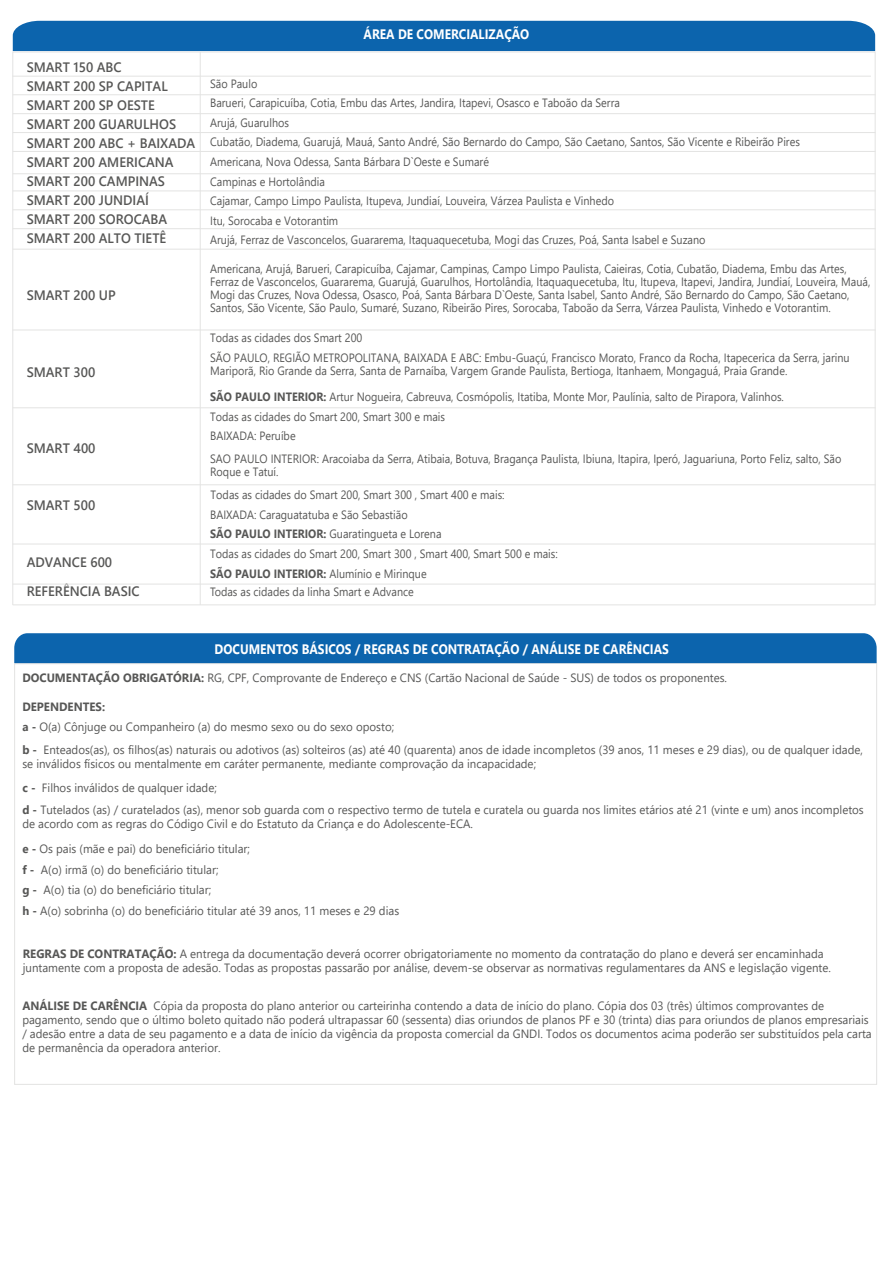
<style>
.page{position:relative;width:893px;height:1263px;background:#fff}
.page>*{position:absolute;margin:0;border:0;box-sizing:border-box;transform-origin:0 0}
.t1{font:700 13.8px "Segoe UI";color:#fff;scale:.87 1}
.t2{font:600 13.65px/19px "Segoe UI";color:#575756;scale:.96 1}
.t3{font:12px/19.6px "Segoe UI";color:#575756;scale:.9 1}
.t4{font:12px/13.8px "Segoe UI";color:#575756;scale:.96 1}
.t5{font:700 12px "Segoe UI";color:#575756;scale:.9 1}
.s1{font-weight:700}
.s2{font-weight:400}
</style>
<div class="page">
<svg style="left:14px;top:663px;width:863px;height:422px"></svg>
<div style="left:14px;top:633px;width:863px;height:30px;background:#0c64ad"></div>
<div style="left:13px;top:21px;width:862px;height:30px;background:#0c64ad"></div>
<hr style="left:200px;top:52px;width:1px;height:553px;background:#e3e3e2">
<hr style="left:13px;top:76px;width:858px;height:1px;background:#e3e3e2">
<hr style="left:13px;top:604px;width:862px;height:1px;background:#e3e3e2">
<hr style="left:13px;top:584px;width:862px;height:1px;background:#e3e3e2">
<hr style="left:13px;top:544px;width:862px;height:1px;background:#e3e3e2">
<hr style="left:13px;top:484px;width:862px;height:1px;background:#e3e3e2">
<hr style="left:13px;top:407px;width:862px;height:1px;background:#e3e3e2">
<hr style="left:13px;top:330px;width:862px;height:1px;background:#e3e3e2">
<hr style="left:13px;top:249px;width:862px;height:1px;background:#e3e3e2">
<hr style="left:13px;top:228px;width:862px;height:1px;background:#e3e3e2">
<hr style="left:13px;top:209px;width:862px;height:1px;background:#e3e3e2">
<hr style="left:13px;top:191px;width:862px;height:1px;background:#e3e3e2">
<hr style="left:13px;top:173px;width:862px;height:1px;background:#e3e3e2">
<hr style="left:13px;top:151px;width:862px;height:1px;background:#e3e3e2">
<hr style="left:13px;top:132px;width:862px;height:1px;background:#e3e3e2">
<hr style="left:13px;top:113px;width:862px;height:1px;background:#e3e3e2">
<hr style="left:13px;top:94px;width:862px;height:1px;background:#e3e3e2">
<p class="t2" style="left:27px;top:56px;width:177px">SMART 150 ABC<br>SMART 200 SP CAPITAL<br>SMART 200 SP OESTE<br>SMART 200 GUARULHOS<br>SMART 200 ABC + BAIXADA</p>
<p class="t2" style="left:27px;top:170px;width:146px">SMART 200 CAMPINAS<br>SMART 200 JUNDIAÍ</p>
<p class="t2" style="left:27px;top:228px;width:147px">SMART 200 ALTO TIETÊ</p>
<p class="t2" style="left:27px;top:151px;width:155px">SMART 200 AMERICANA</p>
<p class="t2" style="left:27px;top:209px;width:148px">SMART 200 SOROCABA</p>
<p class="t2" style="left:27px;top:285px;width:94px">SMART 200 UP</p>
<p class="t2" style="left:27px;top:361px;width:73px">SMART 300</p>
<p class="t2" style="left:27px;top:437px;width:73px">SMART 400</p>
<p class="t2" style="left:27px;top:494px;width:73px">SMART 500</p>
<p class="t2" style="left:27px;top:552px;width:91px">ADVANCE 600</p>
<p class="t2" style="left:27px;top:581px;width:119px">REFERÊNCIA BASIC</p>
<p class="t1" style="left:364px;top:21px;width:192px">ÁREA DE COMERCIALIZAÇÃO</p>
<p class="t3" style="left:210px;top:72px;width:457px">São Paulo<br>Barueri, Carapicuíba, Cotia, Embu das Artes, Jandira, Itapevi, Osasco e Taboão da Serra</p>
<p class="t3" style="left:210px;top:112px;width:657px">Arujá, Guarulhos<br>Cubatão, Diadema, Guarujá, Mauá, Santo André, São Bernardo do Campo, São Caetano, Santos, São Vicente e Ribeirão Pires Americana, Nova Odessa, Santa Bárbara D`Oeste e Sumaré<br>Campinas e Hortolândia</p>
<p class="t3" style="left:210px;top:190px;width:552px">Cajamar, Campo Limpo Paulista, Itupeva, Jundiaí, Louveira, Várzea Paulista e Vinhedo<br>Itu, Sorocaba e Votorantim<br>Arujá, Ferraz de Vasconcelos, Guararema, Itaquaquecetuba, Mogi das Cruzes, Poá, Santa Isabel e Suzano</p>
<p class="t3" style="left:210px;top:261px;width:735px;line-height:12.9px">Americana, Arujá, Barueri, Carapicuíba, Cajamar, Campinas, Campo Limpo Paulista, Caieiras, Cotia, Cubatão, Diadema, Embu das Artes, Ferraz de Vasconcelos, Guararema, Guarujá, Guarulhos, Hortolândia, Itaquaquecetuba, Itu, Itupeva, Itapevi, Jandira, Jundiaí, Louveira, Mauá, Mogi das Cruzes, Nova Odessa, Osasco, Poá, Santa Bárbara D`Oeste, Santa Isabel, Santo André, São Bernardo do Campo, São Caetano, Santos, São Vicente, São Paulo, Sumaré, Suzano, Ribeirão Pires, Sorocaba, Taboão da Serra, Várzea Paulista, Vinhedo e Votorantim.</p>
<p class="t3" style="left:210px;top:350px;width:712px;line-height:12.9px">SÃO PAULO, REGIÃO METROPOLITANA, BAIXADA E ABC: Embu-Guaçú, Francisco Morato, Franco da Rocha, Itapecerica da Serra, jarinu<br>Mariporã, Rio Grande da Serra, Santa de Parnaíba, Vargem Grande Paulista, Bertioga, Itanhaem, Mongaguá, Praia Grande.</p>
<p class="t3" style="left:210px;top:386px;width:639px"><span class="s1">SÃO PAULO INTERIOR:</span> Artur Nogueira, Cabreuva, Cosmópolis, Itatiba, Monte Mor, Paulínia, salto de Pirapora, Valinhos.</p>
<p class="t3" style="left:210px;top:327px;width:171px">Todas as cidades dos Smart 200</p>
<p class="t3" style="left:210px;top:406px;width:263px">Todas as cidades do Smart 200, Smart 300 e mais</p>
<p class="t3" style="left:210px;top:425px;width:96px">BAIXADA: Peruíbe</p>
<p class="t3" style="left:210px;top:451px;width:703px;line-height:13px">SAO PAULO INTERIOR: Aracoiaba da Serra, Atibaia, Botuva, Bragança Paulista, Ibiuna, Itapira, Iperó, Jaguariuna, Porto Feliz, salto, São<br>Roque e Tatuí.</p>
<p class="t3" style="left:211px;top:484px;width:328px">Todas as cidades do Smart 200, Smart 300 , Smart 400 e mais:</p>
<p class="t3" style="left:210px;top:504px;width:259px">BAIXADA: Caraguatatuba e São Sebastião<br><span class="s1">SÃO PAULO INTERIOR:</span> Guaratingueta e Lorena</p>
<p class="t5" style="left:210px;top:562px;width:242px">SÃO PAULO INTERIOR: <span class="s2">Alumínio e Mirinque</span></p>
<p class="t3" style="left:210px;top:543px;width:388px">Todas as cidades do Smart 200, Smart 300 , Smart 400, Smart 500 e mais:</p>
<p class="t3" style="left:210px;top:581px;width:228px">Todas as cidades da linha Smart e Advance</p>
<p class="t1" style="left:215px;top:636px;width:524px">DOCUMENTOS BÁSICOS / REGRAS DE CONTRATAÇÃO / ANÁLISE DE CARÊNCIAS</p>
<p class="t4" style="left:22px;top:669px;width:736px"><span class="s1">DOCUMENTAÇÃO OBRIGATÓRIA:</span> RG, CPF, Comprovante de Endereço e CNS (Cartão Nacional de Saúde - SUS) de todos os proponentes.</p>
<p class="t4" style="left:22px;top:695px;width:389px;line-height:20.4px"><span class="s1">DEPENDENTES:<br>a -</span> O(a) Cônjuge ou Companheiro (a) do mesmo sexo ou do sexo oposto;</p>
<p class="t4" style="left:22px;top:742px;width:877px"><span class="s1">b -</span> Enteados(as), os filhos(as) naturais ou adotivos (as) solteiros (as) até 40 (quarenta) anos de idade incompletos (39 anos, 11 meses e 29 dias), ou de qualquer idade, se inválidos físicos ou mentalmente em caráter permanente, mediante comprovação da incapacidade;</p>
<p class="t4" style="left:22px;top:776px;width:878px;line-height:21.9px"><span class="s1">c -</span> Filhos inválidos de qualquer idade;<br><span class="s1">d -</span> Tutelados (as) / curatelados (as), menor sob guarda com o respectivo termo de tutela e curatela ou guarda nos limites etários até 21 (vinte e um) anos incompletos</p>
<p class="t4" style="left:22px;top:810px;width:471px;line-height:25.7px">de acordo com as regras do Código Civil e do Estatuto da Criança e do Adolescente-ECA. <span class="s1">e -</span> Os pais (mãe e pai) do beneficiário titular;</p>
<p class="t4" style="left:22px;top:858px;width:394px;line-height:20.4px"><span class="s1">f -</span> A(o) irmã (o) do beneficiário titular;<br><span class="s1">g -</span> A(o) tia (o) do beneficiário titular;<br><span class="s1">h -</span> A(o) sobrinha (o) do beneficiário titular até 39 anos, 11 meses e 29 dias</p>
<p class="t4" style="left:23px;top:946px;width:843px"><span class="s1">REGRAS DE CONTRATAÇÃO:</span> A entrega da documentação deverá ocorrer obrigatoriamente no momento da contratação do plano e deverá ser encaminhada juntamente com a proposta de adesão. Todas as propostas passarão por análise, devem-se observar as normativas regulamentares da ANS e legislação vigente.</p>
<p class="t4" style="left:22px;top:998px;width:886px"><span class="s1">ANÁLISE DE CARÊNCIA</span> Cópia da proposta do plano anterior ou carteirinha contendo a data de início do plano. Cópia dos 03 (três) últimos comprovantes de pagamento, sendo que o último boleto quitado não poderá ultrapassar 60 (sessenta) dias oriundos de planos PF e 30 (trinta) dias para oriundos de planos empresariais / adesão entre a data de seu pagamento e a data de início da vigência da proposta comercial da GNDI. Todos os documentos acima poderão ser substituídos pela carta de permanência da operadora anterior.</p>
</div>
